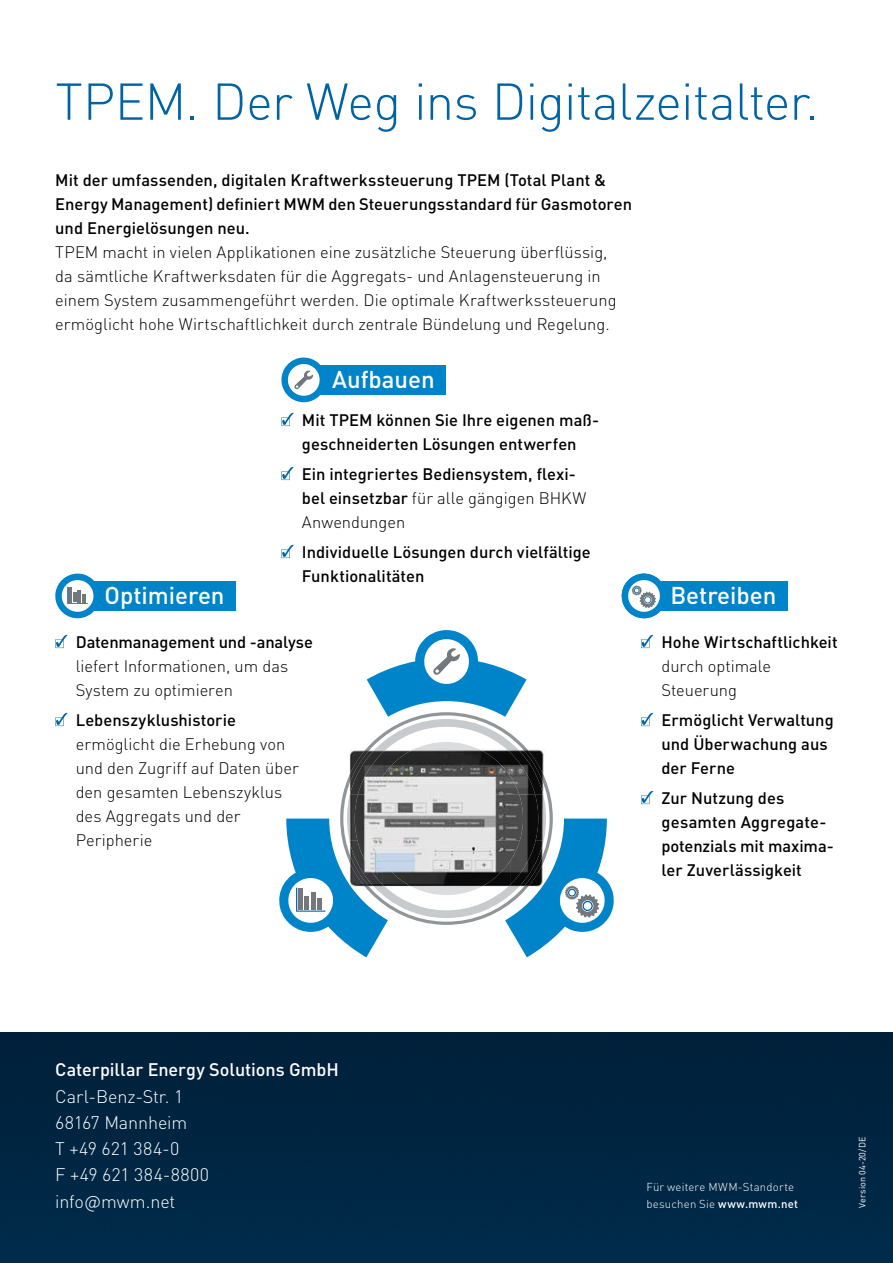
<style>
.page{position:relative;width:893px;height:1263px;background:#fff}
.page>*{position:absolute;margin:0;border:0;box-sizing:border-box;transform-origin:0 0}
.t1{font:300 51px "DIN Pro";letter-spacing:-.015em;color:#0063a6}
.t2{font:500 24px "DIN Pro";color:#fff}
.t3{font:300 18px/26.2px "DIN Pro";letter-spacing:-.01em;color:#fff}
.t4{font:500 18px "DIN Pro";letter-spacing:-.005em;color:#fff}
.t5{font:500 16.5px/24px "DIN Pro";color:#000}
.t6{font:300 16.5px/24px "DIN Pro";color:#000}
.t7{font:300 11.4px/16.6px "DIN Pro";letter-spacing:.02em;color:#fff}
.t8{font:9px "DIN Pro";letter-spacing:.015em;color:#fff}
.s1{font-weight:300}
.s2{font-weight:500}
</style>
<div class="page">
<svg style="left:333px;top:661px;width:227px;height:296px"></svg>
<svg style="left:415px;top:630px;width:63px;height:63px"></svg>
<svg style="left:279px;top:719px;width:335px;height:213px"></svg>
<svg style="left:55px;top:635px;width:13px;height:13px"></svg>
<svg style="left:55px;top:713px;width:13px;height:13px"></svg>
<div style="left:71px;top:581px;width:164px;height:30px;background:#0084c9"></div>
<svg style="left:55px;top:574px;width:39px;height:44px"></svg>
<svg style="left:281px;top:413px;width:13px;height:13px"></svg>
<svg style="left:281px;top:467px;width:13px;height:13px"></svg>
<svg style="left:281px;top:545px;width:13px;height:13px"></svg>
<div style="left:301px;top:365px;width:144px;height:30px;background:#0084c9"></div>
<svg style="left:281px;top:358px;width:40px;height:44px"></svg>
<svg style="left:641px;top:635px;width:12px;height:13px"></svg>
<svg style="left:641px;top:713px;width:12px;height:13px"></svg>
<svg style="left:641px;top:791px;width:12px;height:13px"></svg>
<div style="left:657px;top:581px;width:130px;height:30px;background:#0084c9"></div>
<svg style="left:621px;top:574px;width:40px;height:44px"></svg>
<img style="left:523px;top:748px;width:22px;height:134px">
<img style="left:519px;top:748px;width:24px;height:46px">
<img style="left:535px;top:794px;width:10px;height:47px">
<img style="left:520px;top:840px;width:24px;height:42px">
<img style="left:349px;top:748px;width:21px;height:92px">
<img style="left:350px;top:748px;width:24px;height:46px">
<img style="left:349px;top:794px;width:9px;height:46px">
<img style="left:349px;top:840px;width:24px;height:42px">
<img style="left:374px;top:748px;width:145px;height:46px">
<img style="left:370px;top:794px;width:153px;height:47px">
<img style="left:373px;top:840px;width:147px;height:42px">
<img style="left:349px;top:882px;width:196px;height:5px">
<div style="left:0;top:1032px;width:893px;height:231px;background:#002542"></div>
<h1 class="t1" style="left:55px;top:67px;width:765px">TPEM. Der Weg ins Digitalzeitalter.</h1>
<p class="t5" style="left:55px;top:167px;width:578px">Mit der umfassenden, digitalen Kraftwerkssteuerung TPEM (Total Plant &amp;<br>Energy Management) definiert MWM den Steuerungsstandard für Gasmotoren und Energielösungen neu.</p>
<p class="t6" style="left:55px;top:239px;width:563px">TPEM macht in vielen Applikationen eine zusätzliche Steuerung überflüssig, da sämtliche Kraftwerksdaten für die Aggregats- und Anlagensteuerung in einem System zusammengeführt werden. Die optimale Kraftwerkssteuerung ermöglicht hohe Wirtschaftlichkeit durch zentrale Bündelung und Regelung.</p>
<h2 class="t2" style="left:332px;top:363px;width:104px">Aufbauen</h2>
<h2 class="t2" style="left:105px;top:579px;width:122px">Optimieren</h2>
<p class="t5" style="left:302px;top:407px;width:299px">Mit TPEM können Sie Ihre eigenen maß&shy;geschneiderten Lösungen entwerfen</p>
<p class="t5" style="left:302px;top:461px;width:286px">Ein integriertes Bediensystem, flexi&shy;bel einsetzbar <span class="s1">für alle gängigen BHKW<br>Anwendungen</span></p>
<p class="t5" style="left:302px;top:539px;width:290px">Individuelle Lösungen durch vielfältige<br>Funktionalitäten</p>
<p class="t5" style="left:76px;top:629px;width:239px">Datenmanagement und -analyse</p>
<p class="t6" style="left:76px;top:653px;width:214px">liefert Informationen, um das<br>System zu optimieren</p>
<p class="t5" style="left:76px;top:707px;width:162px">Lebenszyklushistorie</p>
<p class="t6" style="left:76px;top:731px;width:224px">ermöglicht die Erhebung von und den Zugriff auf Daten über den gesamten Lebenszyklus des Aggregats und der<br>Peripherie</p>
<h2 class="t2" style="left:670px;top:579px;width:107px">Betreiben</h2>
<p class="t5" style="left:661px;top:629px;width:178px">Hohe Wirtschaftlichkeit</p>
<p class="t6" style="left:661px;top:653px;width:111px">durch optimale<br>Steuerung</p>
<p class="t5" style="left:661px;top:707px;width:174px">Ermöglicht Verwaltung und Überwachung aus der Ferne</p>
<p class="t5" style="left:661px;top:785px;width:174px">Zur Nutzung des gesamten Aggregate&shy;potenzials mit maxima&shy;ler Zuverlässigkeit</p>
<p class="t4" style="left:55px;top:1058px;width:285px">Caterpillar Energy Solutions GmbH</p>
<p class="t3" style="left:55px;top:1082px;width:155px">Carl-Benz-Str. 1<br>68167 Mannheim<br>T +49 621 384-0<br>F +49 621 384-8800 info@mwm.net</p>
<p class="t7" style="left:646px;top:1178px;width:153px">Für weitere MWM-Standorte besuchen Sie <span class="s2">www.mwm.net</span></p>
<p class="t8" style="left:856px;top:1208px;width:72px;rotate:-90deg">Version 04-20/DE</p>
</div>
